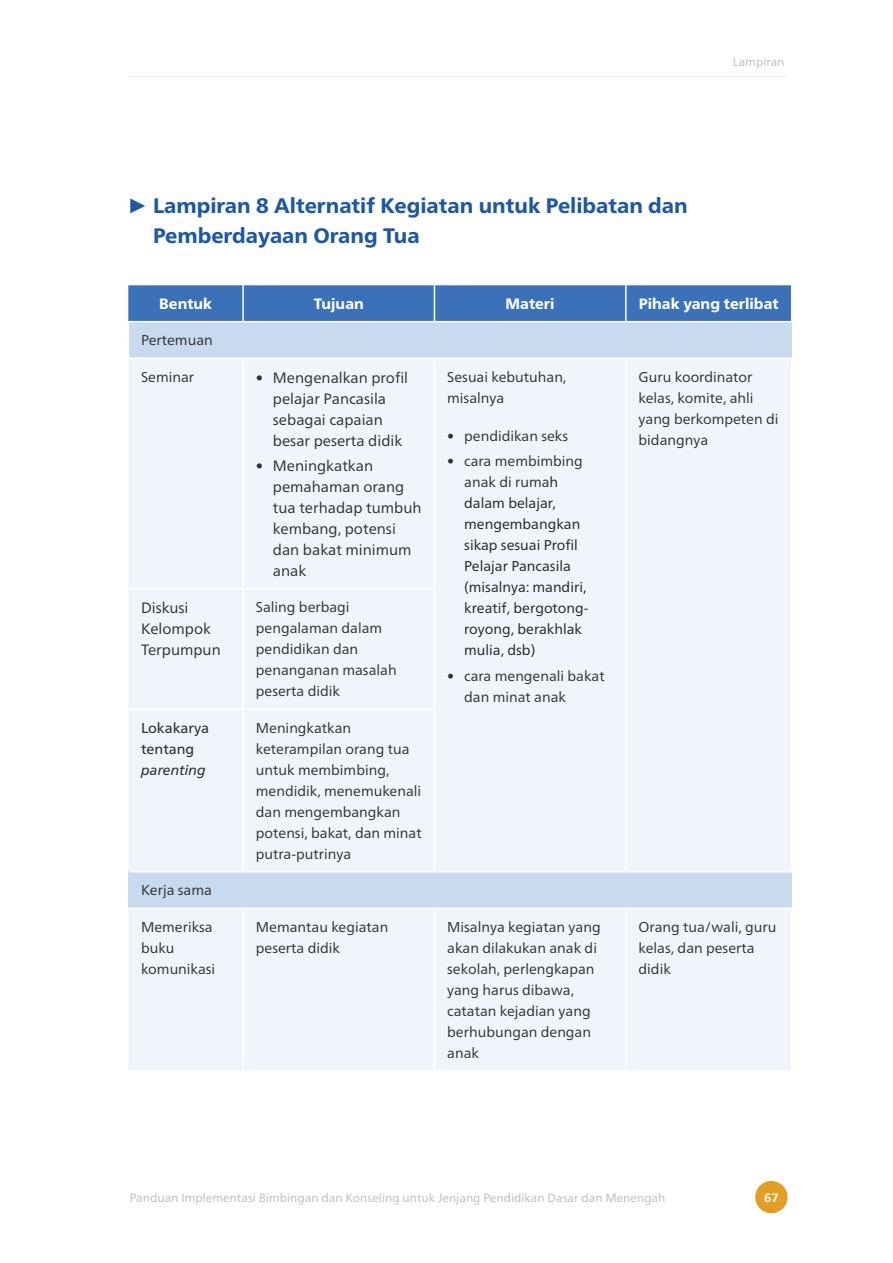
<style>
.page{position:relative;width:893px;height:1263px;background:#fff}
.page>*{position:absolute;margin:0;border:0;box-sizing:border-box;transform-origin:0 0}
.t1{font:800 21px/30.3px "Neue Frutiger World";color:#1d58a5}
.P_1_Coloum{font:15px/21px "Neue Frutiger World";color:#312f30}
.Header_Tabel__white{font:800 15px "Neue Frutiger World";color:#fff}
.P_1_Coloum-2{font:14.25px/21px "Neue Frutiger World";color:#312f30}
.t2{font:14.25px/21px "Neue Frutiger World";color:#222}
.P_1_Coloum-3{font:14.25px/21px "Neue Frutiger World";color:#312f30}
.t3{font:12px "Neue Frutiger World";color:#bcbdc0}
.t4{font:700 12px "Neue Frutiger World";color:#fff}
.s1{font-family:"Times New Roman";font-weight:700}
.s2{color:#312f30}
.s3{font-style:italic}
</style>
<div class="page">
<div style="left:755px;top:1181px;width:32px;height:32px;background:#e29e23;border-radius:50%"></div>
<hr style="left:128px;top:76px;width:659px;height:1px;background:#e3edf7">
<div style="left:128px;top:285px;width:663px;height:36px;background:#3a71b8"></div>
<div style="left:128px;top:322px;width:664px;height:36px;background:#c8daf0"></div>
<div style="left:128px;top:359px;width:663px;height:711px;background:#eff5fb"></div>
<div style="left:128px;top:872px;width:664px;height:36px;background:#c8daf0"></div>
<hr style="left:242px;top:285px;width:2px;height:36px;background:#fff">
<hr style="left:434px;top:285px;width:1px;height:36px;background:#fff">
<hr style="left:625px;top:285px;width:2px;height:36px;background:#fff">
<hr style="left:128px;top:357px;width:115px;height:2px;background:#fff">
<hr style="left:243px;top:357px;width:191px;height:2px;background:#fff">
<hr style="left:242px;top:359px;width:2px;height:229px;background:#fff">
<hr style="left:434px;top:357px;width:192px;height:2px;background:#fff">
<hr style="left:434px;top:359px;width:1px;height:229px;background:#fff">
<hr style="left:626px;top:357px;width:166px;height:2px;background:#fff">
<hr style="left:625px;top:359px;width:2px;height:230px;background:#fff">
<hr style="left:129px;top:588px;width:114px;height:1px;background:#fff">
<hr style="left:243px;top:588px;width:192px;height:1px;background:#fff">
<hr style="left:242px;top:589px;width:2px;height:119px;background:#fff">
<hr style="left:434px;top:589px;width:1px;height:119px;background:#fff">
<hr style="left:625px;top:589px;width:2px;height:120px;background:#fff">
<hr style="left:129px;top:708px;width:114px;height:2px;background:#fff">
<hr style="left:243px;top:708px;width:192px;height:2px;background:#fff">
<hr style="left:242px;top:710px;width:2px;height:161px;background:#fff">
<hr style="left:434px;top:710px;width:1px;height:161px;background:#fff">
<hr style="left:625px;top:709px;width:2px;height:162px;background:#fff">
<hr style="left:129px;top:871px;width:114px;height:1px;background:#fff">
<hr style="left:243px;top:871px;width:191px;height:1px;background:#fff">
<hr style="left:434px;top:871px;width:192px;height:1px;background:#fff">
<hr style="left:626px;top:871px;width:166px;height:1px;background:#fff">
<hr style="left:129px;top:907px;width:114px;height:2px;background:#fff">
<hr style="left:243px;top:907px;width:191px;height:2px;background:#fff">
<hr style="left:242px;top:909px;width:2px;height:161px;background:#fff">
<hr style="left:434px;top:907px;width:192px;height:2px;background:#fff">
<hr style="left:434px;top:909px;width:1px;height:161px;background:#fff">
<hr style="left:626px;top:907px;width:166px;height:2px;background:#fff">
<hr style="left:625px;top:909px;width:2px;height:161px;background:#fff">
<hr style="left:128px;top:322px;width:1px;height:35px;background:#fff">
<p class="t3" style="left:733px;top:53px;width:53px">Lampiran</p>
<p class="t1" style="left:153px;top:190px;width:536px;text-indent:-26px"><span class="s1">►</span> Lampiran 8 Alternatif Kegiatan untuk Pelibatan dan<br>Pemberdayaan Orang Tua</p>
<p class="Header_Tabel__white" style="left:159px;top:295px;width:54px">Bentuk</p>
<p class="Header_Tabel__white" style="left:314px;top:295px;width:51px">Tujuan</p>
<p class="Header_Tabel__white" style="left:506px;top:295px;width:51px">Materi</p>
<p class="Header_Tabel__white" style="left:639px;top:295px;width:141px">Pihak yang terlibat</p>
<p class="P_1_Coloum-2" style="left:141px;top:330px;width:73px">Pertemuan</p>
<p class="P_1_Coloum-2" style="left:141px;top:367px;width:55px">Seminar</p>
<p class="P_1_Coloum" style="left:273px;top:367px;width:137px;text-indent:-17px">• Mengenalkan profil pelajar Pancasila sebagai capaian besar peserta didik</p>
<p class="P_1_Coloum" style="left:273px;top:455px;width:150px;text-indent:-17px">• Meningkatkan pemahaman orang tua terhadap tumbuh kembang, potensi dan bakat minimum anak</p>
<p class="P_1_Coloum-2" style="left:447px;top:367px;width:121px">Sesuai kebutuhan, misalnya</p>
<p class="P_1_Coloum-2" style="left:447px;top:426px;width:122px">• pendidikan seks</p>
<p class="t2" style="left:464px;top:451px;width:126px;text-indent:-17px"><span class="s2">• cara membimbing anak di ruma</span>h dalam belajar, mengembangkan sikap sesuai Profil<br>Pelajar Pancasila (misalnya: mandiri, kreatif, bergotong&shy;royong, berakhlak mulia, dsb)</p>
<p class="P_1_Coloum-2" style="left:464px;top:665px;width:142px;text-indent:-17px">• cara mengenali bakat dan minat anak</p>
<p class="P_1_Coloum-2" style="left:639px;top:367px;width:141px">Guru koordinator kelas, komite, ahli yang berkompeten di bidangnya</p>
<p class="P_1_Coloum" style="left:141px;top:597px;width:81px">Diskusi<br>Kelompok<br>Terpumpun</p>
<p class="P_1_Coloum-2" style="left:256px;top:597px;width:142px">Saling berbagi pengalaman dalam pendidikan dan penanganan masalah peserta didik</p>
<p class="P_1_Coloum-3" style="left:141px;top:718px;width:70px">Lokakarya tentang <span class="s3">parenting</span></p>
<p class="P_1_Coloum-2" style="left:256px;top:718px;width:167px">Meningkatkan keterampilan orang tua untuk membimbing, mendidik, menemukenali dan mengembangkan potensi, bakat, dan minat putra-putrinya</p>
<p class="P_1_Coloum-2" style="left:141px;top:880px;width:72px">Kerja sama</p>
<p class="P_1_Coloum-2" style="left:141px;top:917px;width:76px">Memeriksa buku komunikasi</p>
<p class="P_1_Coloum-2" style="left:256px;top:917px;width:134px">Memantau kegiatan peserta didik</p>
<p class="P_1_Coloum-2" style="left:447px;top:917px;width:155px">Misalnya kegiatan yang akan dilakukan anak di sekolah, perlengkapan yang harus dibawa, catatan kejadian yang berhubungan dengan anak</p>
<p class="P_1_Coloum-2" style="left:639px;top:917px;width:139px">Orang tua/wali, guru kelas, dan peserta didik</p>
<p class="t3" style="left:130px;top:1188px;width:537px">Panduan Implementasi Bimbingan dan Konseling untuk Jenjang Pendidikan Dasar dan Menengah</p>
<p class="t4" style="left:764px;top:1187px;width:16px">67</p>
</div>
